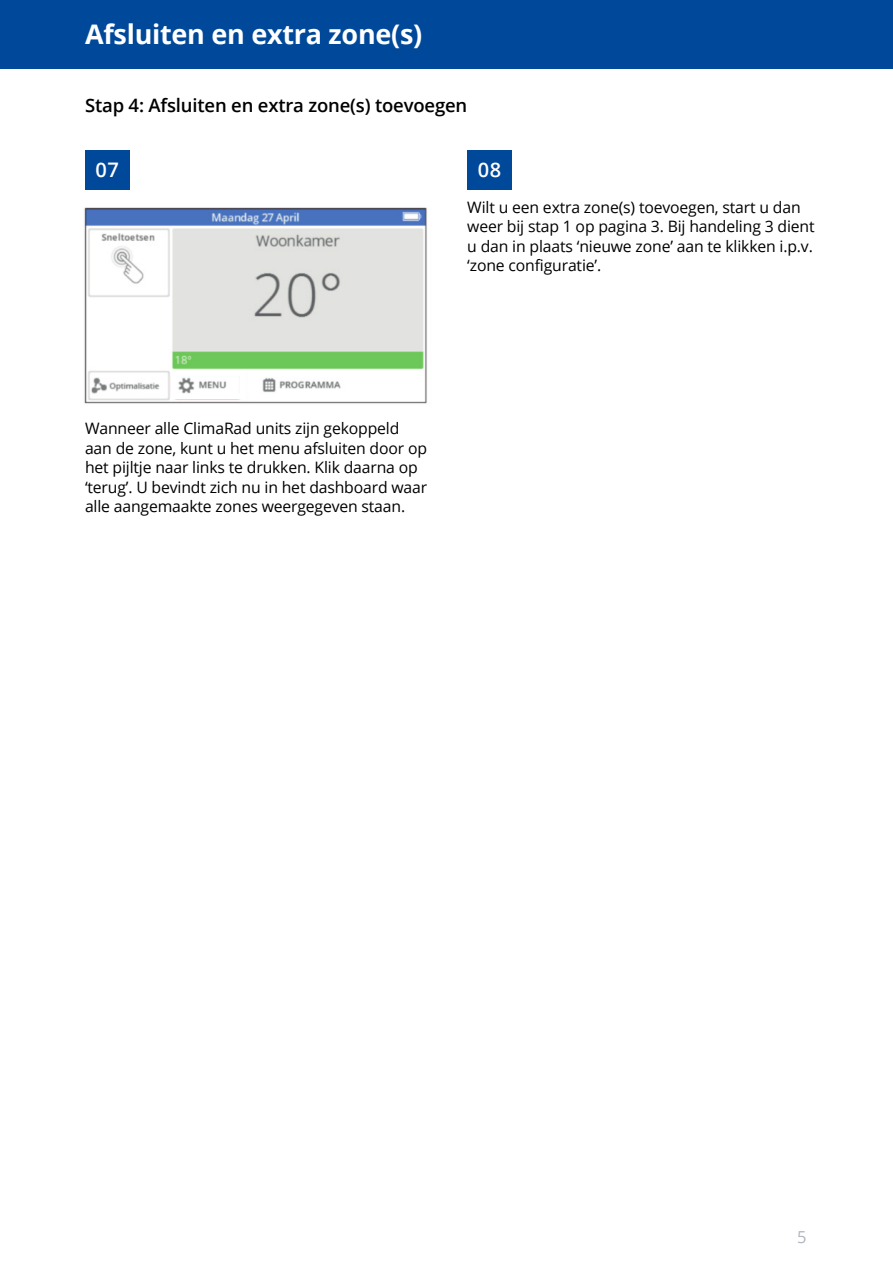
<style>
.page{position:relative;width:893px;height:1263px;background:#fff}
.page>*{position:absolute;margin:0;border:0;box-sizing:border-box;transform-origin:0 0}
.Kop{font:700 27px "Open Sans";letter-spacing:-.01em;color:#fff}
.stapnummer{font:600 20.1px "Open Sans";color:#fff}
.Intro{font:600 18.45px "Open Sans";letter-spacing:-.01em;color:#000}
.t1{font:16.5px "Open Sans";color:#afb6bd}
.Intro-2{font:15.75px/19.5px "Open Sans";letter-spacing:-.01em;color:#000}
</style>
<div class="page">
<div style="left:0;top:0;width:893px;height:68px;background:#004899"></div>
<div style="left:85px;top:150px;width:45px;height:40px;background:#004899"></div>
<div style="left:467px;top:150px;width:45px;height:40px;background:#004899"></div>
<img style="left:84px;top:207px;width:343px;height:197px">
<p class="Kop" style="left:85px;top:15px;width:339px">Afsluiten en extra zone(s)</p>
<p class="Intro" style="left:85px;top:92px;width:384px">Stap 4: Afsluiten en extra zone(s) toevoegen</p>
<p class="stapnummer" style="left:96px;top:156px;width:25px">07</p>
<p class="stapnummer" style="left:478px;top:156px;width:25px">08</p>
<p class="Intro-2" style="left:467px;top:197px;width:349px">Wilt u een extra zone(s) toevoegen, start u dan weer bij stap 1 op pagina 3. Bij handeling 3 dient u dan in plaats ‘nieuwe zone’ aan te klikken i.p.v. ‘zone configuratie’.</p>
<p class="Intro-2" style="left:85px;top:419px;width:344px">Wanneer alle ClimaRad units zijn gekoppeld aan de zone, kunt u het menu afsluiten door op het pijltje naar links te drukken. Klik daarna op ‘terug’. U bevindt zich nu in het dashboard waar alle aangemaakte zones weergegeven staan.</p>
<p class="t1" style="left:797px;top:1225px;width:11px">5</p>
</div>
